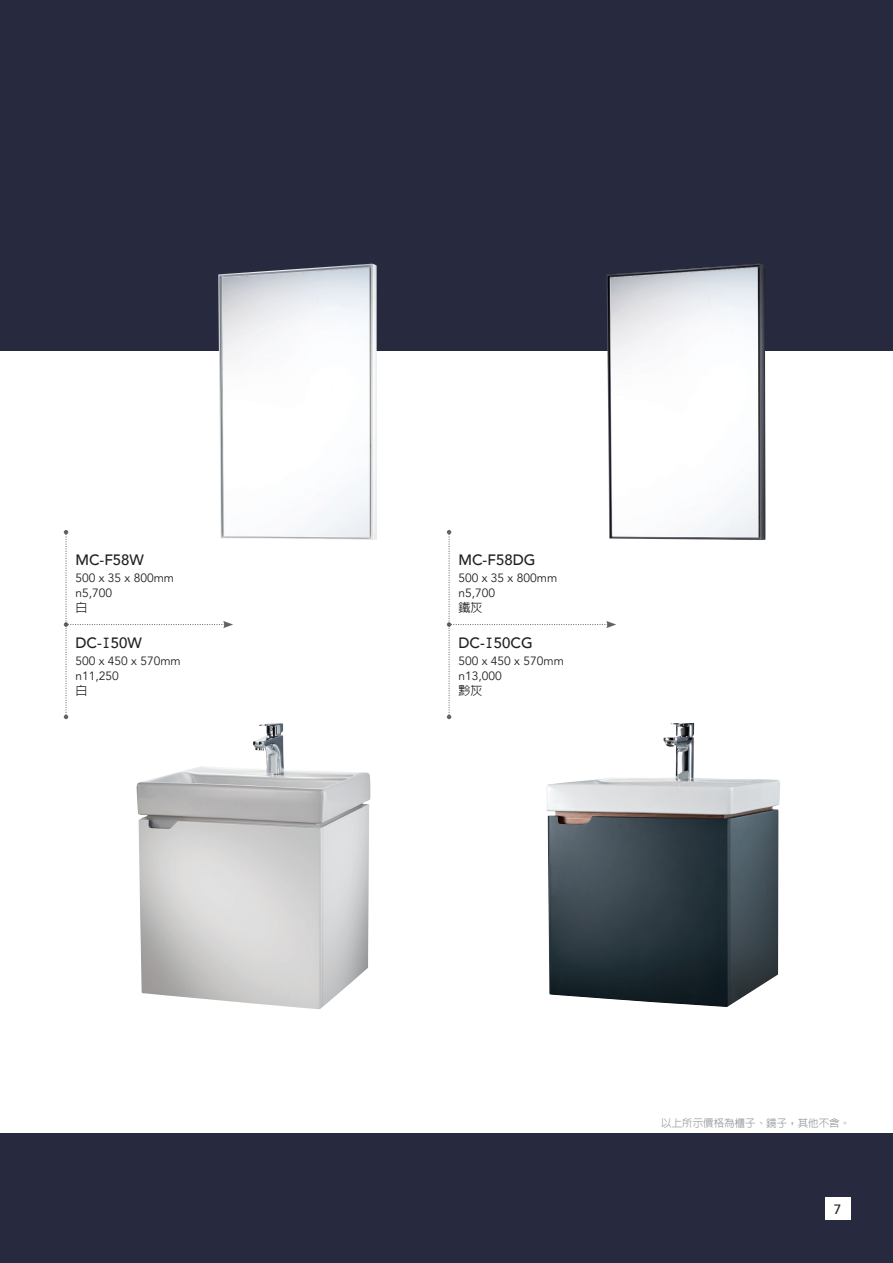
<style>
.page{position:relative;width:893px;height:1263px;background:#fff}
.page>*{position:absolute;margin:0;border:0;box-sizing:border-box;transform-origin:0 0}
.t1{font:500 15px "Avenir";color:#231f20}
.t2{font:500 13.5px "Avenir";color:#231f20}
.t3{font:12px "Avenir";color:#231f20}
.t4{font:500 12px "Lin Gothic";color:#231f20}
.t5{font:500 10.5px "Lin Gothic";color:#999b9e}
.s1{font-family:"Andale Mono";font-weight:400}
</style>
<div class="page">
<div style="left:0;top:1133px;width:893px;height:130px;background:#272a3e"></div>
<div style="left:0;top:0;width:893px;height:351px;background:#272a3e"></div>
<div style="left:824px;top:1197px;width:26px;height:23px;background:#fff"></div>
<img style="left:137px;top:723px;width:233px;height:286px">
<img style="left:546px;top:723px;width:234px;height:284px">
<img style="left:218px;top:264px;width:159px;height:276px">
<img style="left:606px;top:264px;width:159px;height:276px">
<svg style="left:64px;top:530px;width:169px;height:189px"></svg>
<svg style="left:447px;top:530px;width:169px;height:189px"></svg>
<p class="t1" style="left:75px;top:547px;width:70px">MC-F58W</p>
<p class="t3" style="left:75px;top:571px;width:100px">500 x 35 x 800mm</p>
<p class="t3" style="left:75px;top:586px;width:38px">n5,700</p>
<p class="t4" style="left:75px;top:602px;width:13px">白</p>
<p class="t1" style="left:75px;top:630px;width:68px">DC-<span class="s1">I</span>50W</p>
<p class="t3" style="left:75px;top:654px;width:107px">500 x 450 x 570mm</p>
<p class="t3" style="left:75px;top:669px;width:45px">n11,250</p>
<p class="t4" style="left:75px;top:684px;width:13px">白</p>
<p class="t1" style="left:458px;top:547px;width:78px">MC-F58DG</p>
<p class="t3" style="left:458px;top:571px;width:100px">500 x 35 x 800mm</p>
<p class="t3" style="left:458px;top:586px;width:38px">n5,700</p>
<p class="t4" style="left:458px;top:602px;width:25px">鐵灰</p>
<p class="t1" style="left:458px;top:630px;width:76px">DC-<span class="s1">I</span>50CG</p>
<p class="t3" style="left:458px;top:654px;width:107px">500 x 450 x 570mm</p>
<p class="t3" style="left:458px;top:669px;width:45px">n13,000</p>
<p class="t4" style="left:458px;top:684px;width:25px">黔灰</p>
<p class="t5" style="left:661px;top:1117px;width:190px">以上所示價格為櫃子、鏡子，其他不含。</p>
<p class="t2" style="left:834px;top:1198px;width:9px">7</p>
</div>
